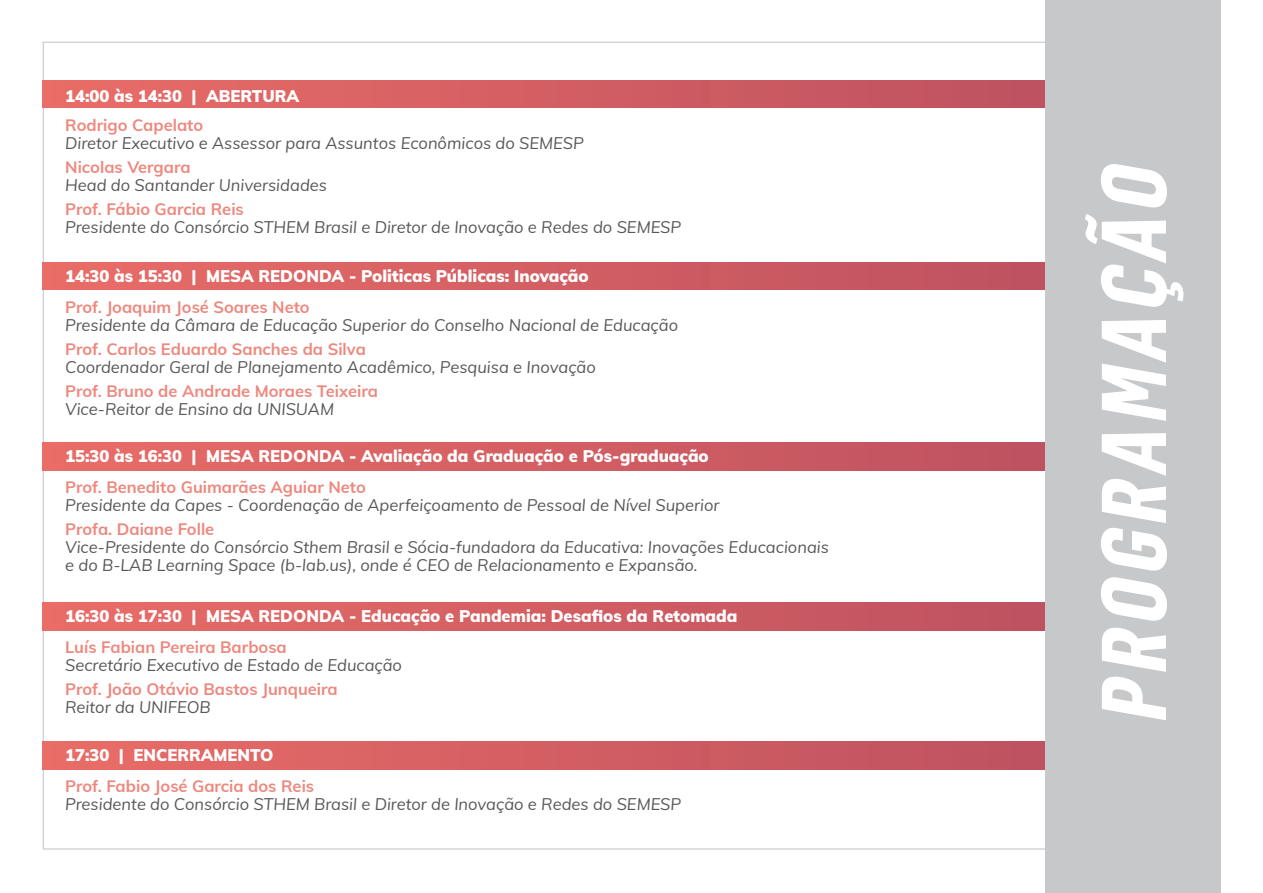
<style>
.page{position:relative;width:1263px;height:893px;background:#fff}
.page>*{position:absolute;margin:0;border:0;box-sizing:border-box;transform-origin:0 0}
.t1{font:italic 700 90px "Flama Condensed";color:#fff}
.t2{font:italic 16.5px/18px "Muli";color:#57585a}
.t3{font:700 16.5px "Muli";color:#ed887e}
.t4{font:900 16.5px "Muli";color:#fff}
</style>
<div class="page">
<svg style="left:43px;top:81px;width:1002px;height:27px;background:#d35f63"></svg>
<svg style="left:43px;top:263px;width:1002px;height:27px;background:#d35f63"></svg>
<svg style="left:43px;top:443px;width:1002px;height:27px;background:#d35f63"></svg>
<svg style="left:43px;top:603px;width:1002px;height:27px;background:#d35f63"></svg>
<svg style="left:43px;top:742px;width:1002px;height:27px;background:#d35f63"></svg>
<div style="left:1045px;top:1px;width:176px;height:892px;background:#c7c8ca"></div>
<p class="t4" style="left:65px;top:84px;width:233px">14:00 às 14:30 | Abertura</p>
<p class="t3" style="left:65px;top:113px;width:140px">Rodrigo Capelato</p>
<p class="t2" style="left:65px;top:133px;width:520px">Diretor Executivo e Assessor para Assuntos Econômicos do SEMESP</p>
<p class="t3" style="left:65px;top:155px;width:127px">Nicolas Vergara</p>
<p class="t2" style="left:65px;top:175px;width:263px">Head do Santander Universidades</p>
<p class="t3" style="left:65px;top:197px;width:180px">Prof. Fábio Garcia Reis</p>
<p class="t2" style="left:65px;top:217px;width:618px">Presidente do Consórcio STHEM Brasil e Diretor de Inovação e Redes do SEMESP</p>
<p class="t4" style="left:65px;top:264px;width:525px">14:30 às 15:30 | MESA REDONDA - Politicas Públicas: Inovação</p>
<p class="t3" style="left:65px;top:295px;width:246px">Prof. Joaquim José Soares Neto</p>
<p class="t2" style="left:65px;top:315px;width:614px">Presidente da Câmara de Educação Superior do Conselho Nacional de Educação</p>
<p class="t3" style="left:65px;top:337px;width:302px">Prof. Carlos Eduardo Sanches da Silva</p>
<p class="t2" style="left:65px;top:357px;width:532px">Coordenador Geral de Planejamento Acadêmico, Pesquisa e Inovação</p>
<p class="t3" style="left:65px;top:379px;width:314px">Prof. Bruno de Andrade Moraes Teixeira</p>
<p class="t2" style="left:65px;top:399px;width:270px">Vice-Reitor de Ensino da UNISUAM</p>
<p class="t4" style="left:65px;top:444px;width:645px">15:30 às 16:30 | MESA REDONDA - Avaliação da Graduação e Pós-graduação</p>
<p class="t3" style="left:65px;top:475px;width:302px">Prof. Benedito Guimarães Aguiar Neto</p>
<p class="t2" style="left:65px;top:495px;width:656px">Presidente da Capes - Coordenação de Aperfeiçoamento de Pessoal de Nível Superior</p>
<p class="t3" style="left:65px;top:517px;width:151px">Profa. Daiane Folle</p>
<p class="t2" style="left:65px;top:537px;width:765px">Vice-Presidente do Consórcio Sthem Brasil e Sócia-fundadora da Educativa: Inovações Educacionais e do B-LAB Learning Space (b-lab.us), onde é CEO de Relacionamento e Expansão.</p>
<p class="t4" style="left:65px;top:604px;width:674px">16:30 às 17:30 | MESA REDONDA - Educação e Pandemia: Desafios da Retomada</p>
<p class="t3" style="left:65px;top:635px;width:223px">Luís Fabian Pereira Barbosa</p>
<p class="t2" style="left:65px;top:655px;width:338px">Secretário Executivo de Estado de Educação</p>
<p class="t3" style="left:65px;top:677px;width:274px">Prof. João Otávio Bastos Junqueira</p>
<p class="t2" style="left:65px;top:697px;width:147px">Reitor da UNIFEOB</p>
<p class="t4" style="left:65px;top:743px;width:114px">17:30 | ENCERR</p>
<p class="t4" style="left:201px;top:743px;width:74px">AMENTO</p>
<p class="t3" style="left:65px;top:774px;width:250px">Prof. Fabio José Garcia dos Reis</p>
<p class="t2" style="left:65px;top:794px;width:618px">Presidente do Consórcio STHEM Brasil e Diretor de Inovação e Redes do SEMESP</p>
<h1 class="t1" style="left:1077px;top:724px;width:575px;rotate:-90deg">PROGRAMAÇÃO</h1>
</div>
